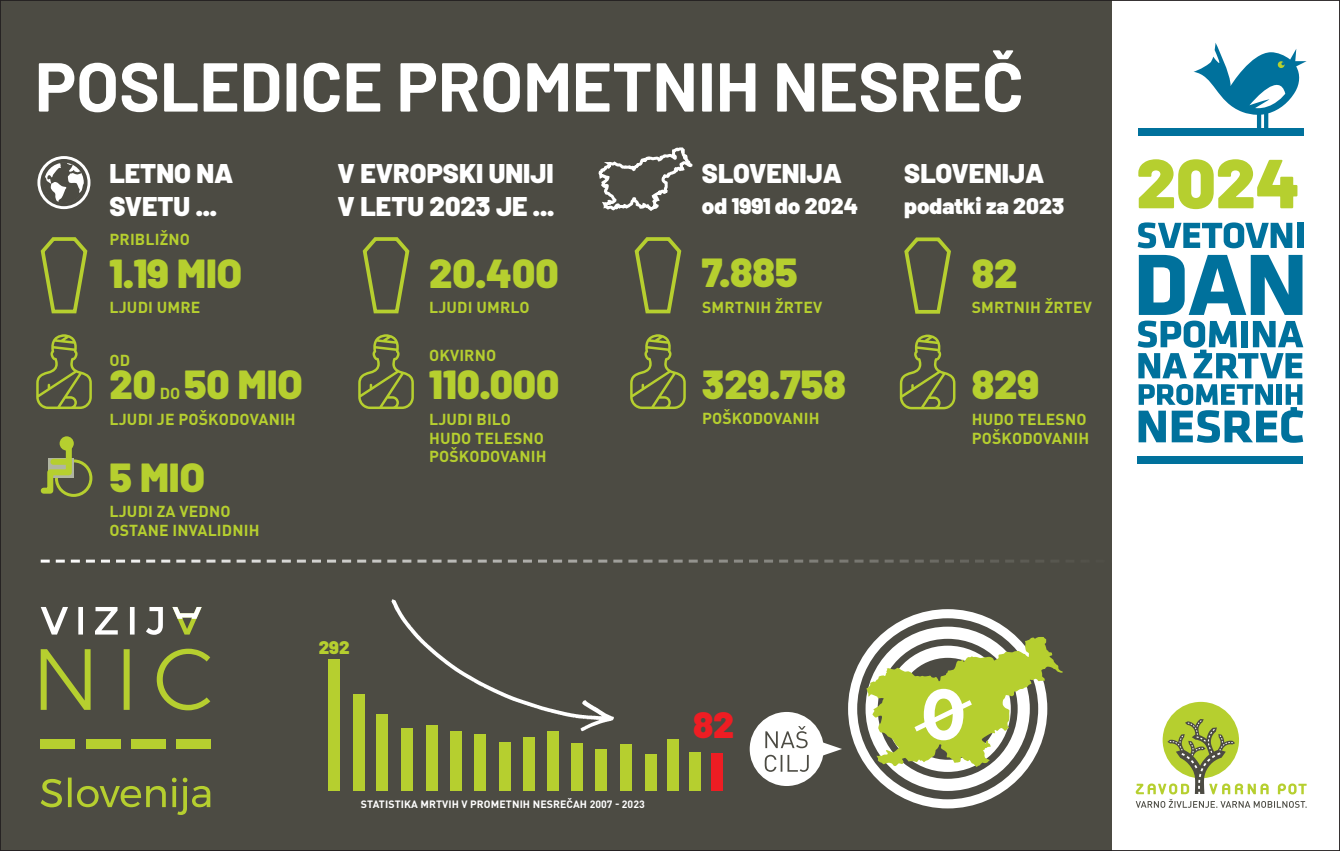
<style>
.page{position:relative;width:1340px;height:851px;background:#fff}
.page>*{position:absolute;margin:0;border:0;box-sizing:border-box;transform-origin:0 0}
.t1{font:700 69px "Barlow";color:#fff}
.t2{font:900 40.5px "Barlow";color:#b6cf2f}
.t3{font:900 36.45px "Barlow";color:#ee1d23}
.t4{font:900 27px/32.4px "Barlow";color:#fff}
.t5{font:900 22.5px "Barlow";color:#fff}
.t6{font:900 18.15px "Barlow";color:#b6cf2f}
.t7{font:700 15.75px/18.9px "DIN Pro";letter-spacing:.01em;color:#b6cf2f}
.t8{font:700 10.5px "DIN Pro";letter-spacing:.01em;color:#fff}
</style>
<div class="page">
<div style="left:0;top:0;width:1111px;height:850px;background:#4c4b43"></div>
<div style="left:55px;top:459px;width:37px;height:38px;border:3px solid #b6cf2f;border-radius:50%"></div>
<svg style="left:40px;top:437px;width:35px;height:59px"></svg>
<div style="left:53px;top:458px;width:15px;height:6px;background:#b6cf2f"></div>
<svg style="left:40px;top:237px;width:48px;height:77px"></svg>
<svg style="left:36px;top:334px;width:56px;height:75px"></svg>
<svg style="left:37px;top:156px;width:53px;height:53px"></svg>
<div style="left:40px;top:159px;width:48px;height:47px;border:4px solid #4c4b43;border-radius:50%"></div>
<svg style="left:634px;top:237px;width:48px;height:77px"></svg>
<svg style="left:630px;top:334px;width:55px;height:75px"></svg>
<svg style="left:362px;top:237px;width:48px;height:77px"></svg>
<svg style="left:358px;top:334px;width:56px;height:75px"></svg>
<svg style="left:172px;top:607px;width:30px;height:27px"></svg>
<svg style="left:41px;top:607px;width:122px;height:27px"></svg>
<svg style="left:41px;top:648px;width:169px;height:62px"></svg>
<svg style="left:41px;top:777px;width:169px;height:37px"></svg>
<div style="left:41px;top:739px;width:34px;height:9px;background:#b6cf2f"></div>
<div style="left:131px;top:739px;width:35px;height:9px;background:#b6cf2f"></div>
<div style="left:177px;top:739px;width:34px;height:9px;background:#b6cf2f"></div>
<div style="left:86px;top:739px;width:34px;height:9px;background:#b6cf2f"></div>
<svg style="left:41px;top:559px;width:1071px;height:3px"></svg>
<img style="left:391px;top:599px;width:223px;height:144px">
<div style="left:749px;top:711px;width:74px;height:74px;background:#fff;border-radius:50%"></div>
<svg style="left:764px;top:726px;width:78px;height:45px"></svg>
<svg style="left:904px;top:237px;width:47px;height:77px"></svg>
<svg style="left:899px;top:334px;width:56px;height:75px"></svg>
<div style="left:1162px;top:701px;width:76px;height:77px;background:#b6cf2f;border-radius:50%"></div>
<svg style="left:1135px;top:718px;width:171px;height:89px"></svg>
<div style="left:328px;top:659px;width:12px;height:131px;background:#b6cf2f"></div>
<div style="left:353px;top:694px;width:12px;height:96px;background:#b6cf2f"></div>
<div style="left:376px;top:714px;width:12px;height:76px;background:#b6cf2f"></div>
<div style="left:401px;top:728px;width:12px;height:62px;background:#b6cf2f"></div>
<div style="left:426px;top:725px;width:11px;height:65px;background:#b6cf2f"></div>
<div style="left:449px;top:731px;width:12px;height:59px;background:#b6cf2f"></div>
<div style="left:474px;top:734px;width:12px;height:56px;background:#b6cf2f"></div>
<div style="left:499px;top:742px;width:12px;height:48px;background:#b6cf2f"></div>
<div style="left:522px;top:737px;width:12px;height:53px;background:#b6cf2f"></div>
<div style="left:547px;top:731px;width:11px;height:59px;background:#b6cf2f"></div>
<div style="left:571px;top:743px;width:12px;height:47px;background:#b6cf2f"></div>
<div style="left:595px;top:749px;width:12px;height:41px;background:#b6cf2f"></div>
<div style="left:620px;top:744px;width:12px;height:46px;background:#b6cf2f"></div>
<div style="left:645px;top:754px;width:12px;height:36px;background:#b6cf2f"></div>
<div style="left:667px;top:739px;width:12px;height:51px;background:#b6cf2f"></div>
<div style="left:865px;top:626px;width:164px;height:164px;border:12px solid #fff;border-radius:50%"></div>
<div style="left:848px;top:609px;width:199px;height:199px;border:9px solid #fff;border-radius:50%"></div>
<svg style="left:866px;top:636px;width:197px;height:131px"></svg>
<svg style="left:598px;top:147px;width:95px;height:64px"></svg>
<div style="left:689px;top:752px;width:11px;height:38px;background:#b6cf2f"></div>
<div style="left:711px;top:753px;width:12px;height:37px;background:#ee1d23"></div>
<svg style="left:1193px;top:43px;width:113px;height:86px"></svg>
<div style="left:1137px;top:128px;width:166px;height:7px;background:#00719c"></div>
<svg style="left:1137px;top:255px;width:166px;height:123px"></svg>
<svg style="left:1138px;top:384px;width:165px;height:58px"></svg>
<div style="left:1296px;top:223px;width:7px;height:25px;background:#00719c"></div>
<svg style="left:1137px;top:222px;width:155px;height:26px"></svg>
<div style="left:1137px;top:456px;width:165px;height:8px;background:#00719c"></div>
<svg style="left:1138px;top:159px;width:159px;height:50px"></svg>
<h1 class="t1" style="left:35px;top:44px;width:990px">POSLEDICE PROMETNIH NESREČ</h1>
<h3 class="t4" style="left:109px;top:157px;width:125px">LETNO NA<br>SVETU ...</h3>
<h3 class="t4" style="left:337px;top:157px;width:218px">V EVROPSKI UNIJI<br>V LETU 2023 JE ...</h3>
<h3 class="t4" style="left:702px;top:157px;width:142px">SLOVENIJA</h3>
<h3 class="t5" style="left:702px;top:192px;width:158px">od 1991 do 2024</h3>
<p class="t7" style="left:109px;top:229px;width:82px">PRIBLIŽNO</p>
<h2 class="t2" style="left:109px;top:248px;width:134px">1.19 MIO</h2>
<p class="t7" style="left:109px;top:297px;width:92px">LJUDI UMRE</p>
<p class="t7" style="left:109px;top:350px;width:22px">OD</p>
<h2 class="t2" style="left:109px;top:359px;width:48px">20</h2>
<h2 class="t2" style="left:184px;top:359px;width:120px">50 MIO</h2>
<p class="t7" style="left:109px;top:409px;width:188px">LJUDI JE POŠKODOVANIH</p>
<h2 class="t2" style="left:109px;top:452px;width:97px">5 MIO</h2>
<p class="t7" style="left:109px;top:501px;width:151px">LJUDI ZA VEDNO<br>OSTANE INVALIDNIH</p>
<p class="t7" style="left:160px;top:383px;width:22px">DO</p>
<p class="t6" style="left:319px;top:636px;width:32px">292</p>
<h2 class="t2" style="left:429px;top:248px;width:131px">20.400</h2>
<p class="t7" style="left:429px;top:297px;width:102px">LJUDI UMRLO</p>
<p class="t7" style="left:429px;top:345px;width:69px">OKVIRNO</p>
<h2 class="t2" style="left:429px;top:359px;width:132px">110.000</h2>
<p class="t7" style="left:429px;top:409px;width:119px">LJUDI BILO<br>HUDO TELESNO<br>POŠKODOVANIH</p>
<p class="t8" style="left:361px;top:796px;width:285px">STATISTIKA MRTVIH V PROMETNIH NESREČAH 2007 - 2023</p>
<h2 class="t2" style="left:702px;top:247px;width:97px">7.885</h2>
<p class="t7" style="left:702px;top:297px;width:122px">SMRTNIH ŽRTEV</p>
<h2 class="t2" style="left:702px;top:359px;width:145px">329.758</h2>
<p class="t7" style="left:702px;top:408px;width:119px">POŠKODOVANIH</p>
<h3 class="t3" style="left:693px;top:702px;width:43px">82</h3>
<h3 class="t4" style="left:904px;top:157px;width:142px">SLOVENIJA</h3>
<h3 class="t5" style="left:904px;top:192px;width:161px">podatki za 2023</h3>
<h2 class="t2" style="left:971px;top:248px;width:47px">82</h2>
<p class="t7" style="left:971px;top:297px;width:122px">SMRTNIH ŽRTEV</p>
<h2 class="t2" style="left:971px;top:359px;width:69px">829</h2>
<p class="t7" style="left:971px;top:409px;width:119px">HUDO TELESNO<br>POŠKODOVANIH</p>
</div>
